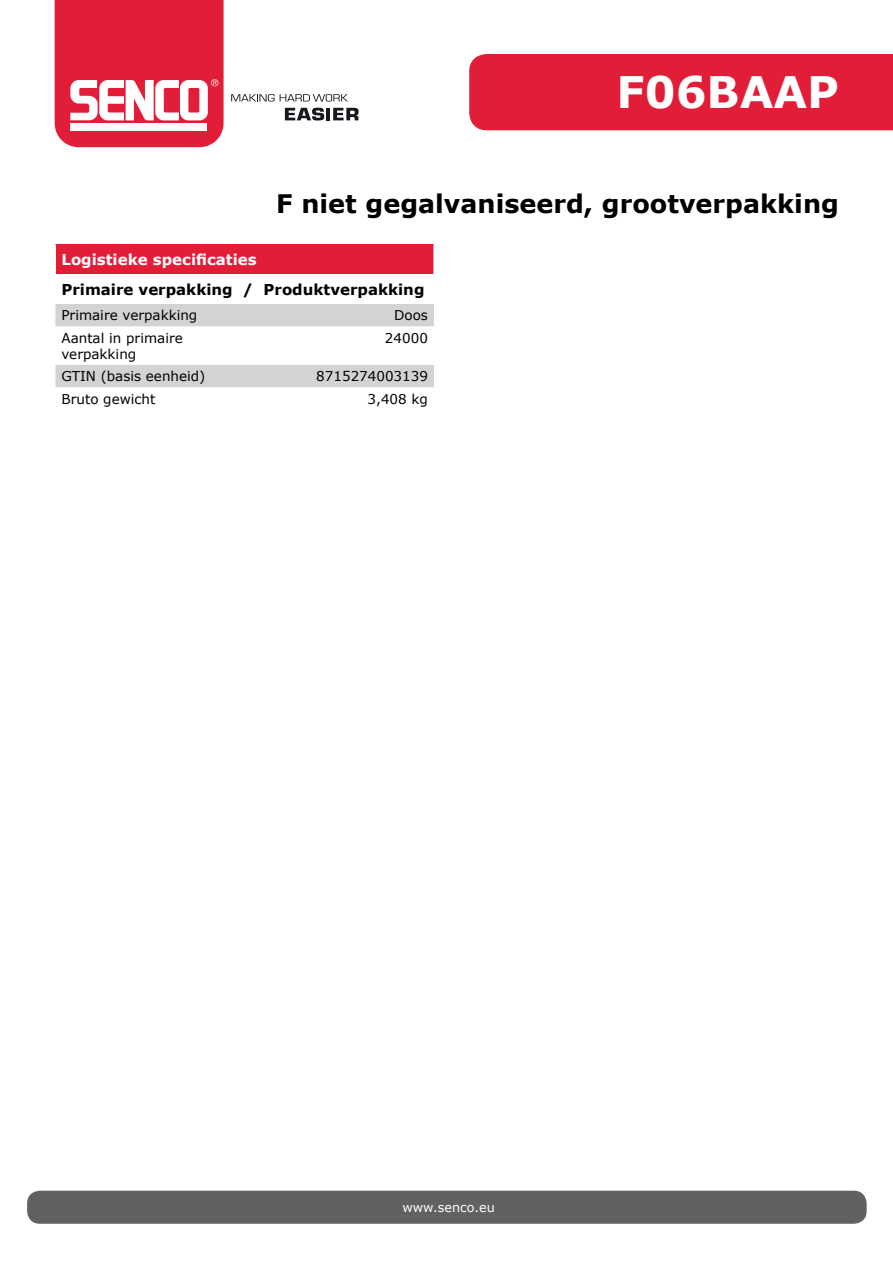
<style>
.page{position:relative;width:893px;height:1263px;background:#fff}
.page>*{position:absolute;margin:0;border:0;box-sizing:border-box;transform-origin:0 0}
.t1{font:700 43.5px "Verdana";color:#fff}
.t2{font:700 25.5px "Verdana";color:#000}
.t3{font:700 15px "Verdana";color:#000}
.t4{font:700 15px "Verdana";color:#fff}
.t5{font:13.5px/16.2px "Verdana";color:#000}
.t6{font:12.75px "Verdana";color:#fff}
</style>
<div class="page">
<div style="left:27px;top:1191px;width:840px;height:33px;background:#5f6162;border-radius:13px"></div>
<div style="left:55px;top:244px;width:379px;height:30px;background:#e21d38"></div>
<svg style="left:55px;top:304px;width:379px;height:83px"></svg>
<hr style="left:55px;top:244px;width:1px;height:30px;background:#fff">
<hr style="left:433px;top:244px;width:1px;height:30px;background:#fff">
<svg style="left:231px;top:94px;width:117px;height:8px"></svg>
<svg style="left:285px;top:108px;width:74px;height:12px"></svg>
<svg style="left:55px;top:0;width:169px;height:147px"></svg>
<div style="left:469px;top:54px;width:424px;height:76px;background:#e21d38"></div>
<h1 class="t1" style="left:617px;top:64px;width:224px">F06BAAP</h1>
<h2 class="t2" style="left:276px;top:187px;width:564px">F niet gegalvaniseerd, grootverpakking</h2>
<p class="t4" style="left:61px;top:250px;width:197px">Logistieke specificaties</p>
<p class="t3" style="left:61px;top:280px;width:365px">Primaire verpakking / Produktverpakking</p>
<p class="t5" style="left:61px;top:307px;width:137px">Primaire verpakking</p>
<p class="t5" style="left:394px;top:307px;width:35px">Doos</p>
<p class="t5" style="left:61px;top:330px;width:123px">Aantal in primaire verpakking</p>
<p class="t5" style="left:385px;top:330px;width:44px">24000</p>
<p class="t5" style="left:61px;top:368px;width:145px">GTIN (basis eenheid)</p>
<p class="t5" style="left:316px;top:368px;width:113px">8715274003139</p>
<p class="t5" style="left:61px;top:390px;width:95px">Bruto gewicht</p>
<p class="t5" style="left:367px;top:390px;width:62px">3,408 kg</p>
<p class="t6" style="left:402px;top:1199px;width:94px">www.senco.eu</p>
</div>
